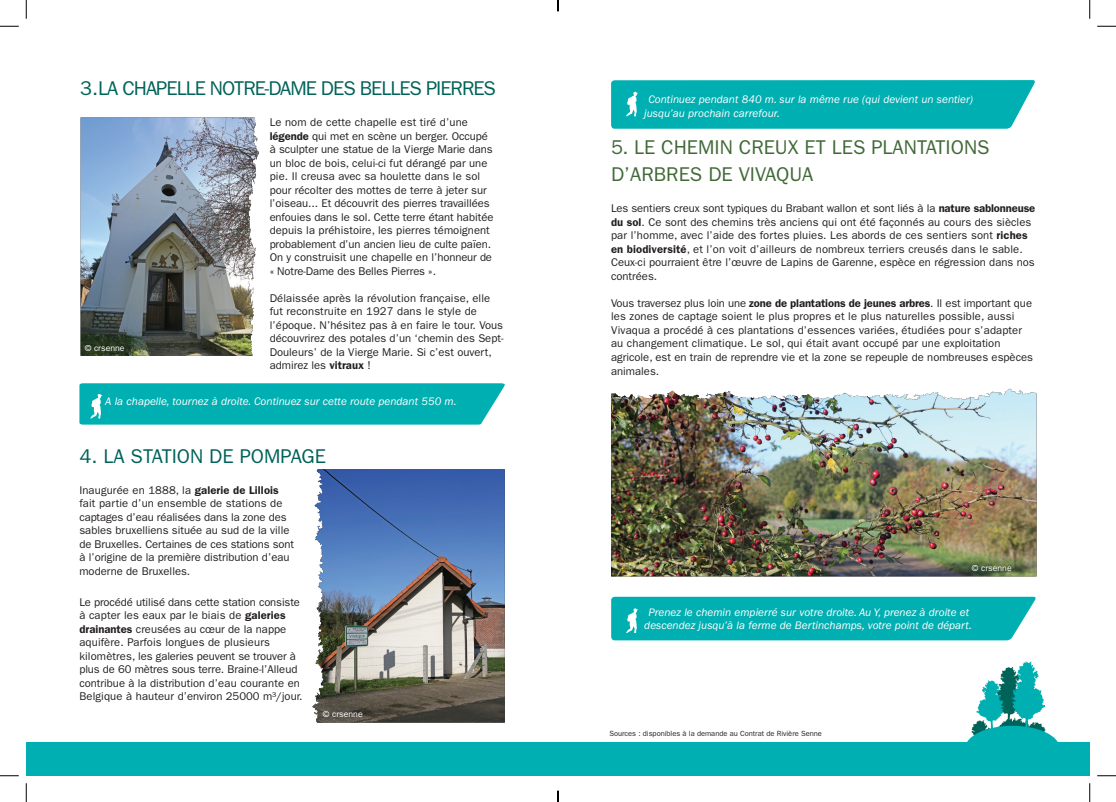
<style>
.page{position:relative;width:1116px;height:802px;background:#fff}
.page>*{position:absolute;margin:0;border:0;box-sizing:border-box;transform-origin:0 0}
.Titre{font:20px/27px "ITC Franklin Gothic Std";color:#416937}
.Titre-2{font:20px "ITC Franklin Gothic Std";letter-spacing:-.05em;color:#006359}
.Titre-3{font:20px "ITC Franklin Gothic Std";color:#006359}
.Texte{font:11.25px/13.5px "ITC Franklin Gothic Std";color:#231f20}
.Titre-4{font:11.25px/13.5px "ITC Franklin Gothic Std";color:#231f20}
.Indication_Ballade{font:italic 11.25px/13.8px "ITC Franklin Gothic Std";color:#fff}
.Infos{font:8.75px "ITC Franklin Gothic Std";color:#fff}
.Texte-2{font:7.5px "ITC Franklin Gothic Std";color:#231f20}
.s1{font-weight:600}
</style>
<div class="page">
<img style="left:312px;top:469px;width:193px;height:254px">
<img style="left:317px;top:469px;width:6px;height:32px">
<svg style="left:611px;top:80px;width:424px;height:49px;background:#0bb2b5"></svg>
<div style="left:611px;top:597px;width:425px;height:43px;background:#00afb2"></div>
<div style="left:26px;top:742px;width:1063px;height:34px;background:#00afb2"></div>
<svg style="left:79px;top:383px;width:426px;height:42px;background:#0db3b5"></svg>
<img style="left:611px;top:389px;width:425px;height:187px">
<img style="left:961px;top:389px;width:49px;height:11px">
<svg style="left:253px;top:117px;width:6px;height:200px"></svg>
<img style="left:81px;top:117px;width:172px;height:239px">
<svg style="left:967px;top:661px;width:91px;height:81px"></svg>
<svg style="left:0;top:25px;width:19px;height:2px"></svg>
<svg style="left:1097px;top:25px;width:18px;height:2px"></svg>
<svg style="left:0;top:775px;width:19px;height:1px"></svg>
<svg style="left:1097px;top:775px;width:18px;height:1px"></svg>
<svg style="left:25px;top:0;width:2px;height:19px"></svg>
<svg style="left:25px;top:783px;width:2px;height:19px"></svg>
<svg style="left:1089px;top:0;width:1px;height:19px"></svg>
<svg style="left:1089px;top:783px;width:1px;height:19px"></svg>
<svg style="left:557px;top:0;width:2px;height:11px"></svg>
<svg style="left:557px;top:791px;width:2px;height:11px"></svg>
<p class="Titre-2" style="left:80px;top:77px;width:417px">3.LA CHAPELLE NOTRE-DAME DES BELLES PIERRES</p>
<p class="Texte" style="left:270px;top:116px;width:225px">Le nom de cette chapelle est tiré d’une <span class="s1">légende</span> qui met en scène un berger. Occupé à sculpter une statue de la Vierge Marie dans un bloc de bois, celui-ci fut dérangé par une pie. Il creusa avec sa houlette dans le sol pour récolter des mottes de terre à jeter sur l’oiseau... Et découvrit des pierres travaillées enfouies dans le sol. Cette terre étant habitée depuis la préhistoire, les pierres témoignent probablement d’un ancien lieu de culte païen.<br>On y construisit une chapelle en l’honneur de « Notre-Dame des Belles Pierres ».</p>
<p class="Texte" style="left:270px;top:291px;width:235px">Délaissée après la révolution française, elle fut reconstruite en 1927 dans le style de l’époque. N’hésitez pas à en faire le tour. Vous découvrirez des potales d’un ‘chemin des Sept-Douleurs’ de la Vierge Marie. Si c’est ouvert, admirez les <span class="s1">vitraux</span> !</p>
<p class="Infos" style="left:85px;top:343px;width:41px">© crsenne</p>
<p class="Indication_Ballade" style="left:105px;top:395px;width:353px">A la chapelle, tournez à droite. Continuez sur cette route pendant 550 m.</p>
<p class="Titre-3" style="left:79px;top:444px;width:248px">4. LA STATION DE POMPAGE</p>
<p class="Titre-4" style="left:79px;top:483px;width:216px">Inaugurée en 1888, la <span class="s1">galerie de Lillois </span>fait partie d’un ensemble de stations de captages d’eau réalisées dans la zone des sables bruxelliens située au sud de la ville de Bruxelles. Certaines de ces stations sont à l’origine de la première distribution d’eau moderne de Bruxelles.</p>
<p class="Titre-4" style="left:79px;top:595px;width:225px">Le procédé utilisé dans cette station consiste à capter les eaux par le biais de <span class="s1">galeries drainantes</span> creusées au cœur de la nappe aquifère. Parfois longues de plusieurs kilomètres, les galeries peuvent se trouver à plus de 60 mètres sous terre. Braine-l’Alleud contribue à la distribution d’eau courante en Belgique à hauteur d’environ 25000 m³/jour.</p>
<p class="Infos" style="left:323px;top:709px;width:41px">© crsenne</p>
<p class="Indication_Ballade" style="left:644px;top:93px;width:330px;text-indent:4px">Continuez pendant 840 m. sur la même rue (qui devient un sentier) jusqu’au prochain carrefour.</p>
<p class="Titre" style="left:611px;top:134px;width:380px">5. LE CHEMIN CREUX ET LES PLANTATIONS<br>D’ARBRES DE VIVAQUA</p>
<p class="Texte" style="left:611px;top:202px;width:426px">Les sentiers creux sont typiques du Brabant wallon et sont liés à la <span class="s1">nature sablonneuse du sol</span>. Ce sont des chemins très anciens qui ont été façonnés au cours des siècles par l’homme, avec l’aide des fortes pluies. Les abords de ces sentiers sont <span class="s1">riches en biodiversité</span>, et l’on voit d’ailleurs de nombreux terriers creusés dans le sable.<br>Ceux-ci pourraient être l’œuvre de Lapins de Garenne, espèce en régression dans nos contrées.</p>
<p class="Texte" style="left:611px;top:296px;width:423px">Vous traversez plus loin une <span class="s1">zone de plantations de jeunes arbres</span>. Il est important que les zones de captage soient le plus propres et le plus naturelles possible, aussi Vivaqua a procédé à ces plantations d’essences variées, étudiées pour s’adapter au changement climatique. Le sol, qui était avant occupé par une exploitation agricole, est en train de reprendre vie et la zone se repeuple de nombreuses espèces animales.</p>
<p class="Infos" style="left:971px;top:563px;width:41px">© crsenne</p>
<p class="Indication_Ballade" style="left:644px;top:605px;width:329px;text-align:center">Prenez le chemin empierré sur votre droite. Au Y, prenez à droite et descendez jusqu’à la ferme de Bertinchamps, votre point de départ.</p>
<p class="Texte-2" style="left:609px;top:729px;width:214px">Sources : disponibles à la demande au Contrat de Rivière Senne</p>
</div>
